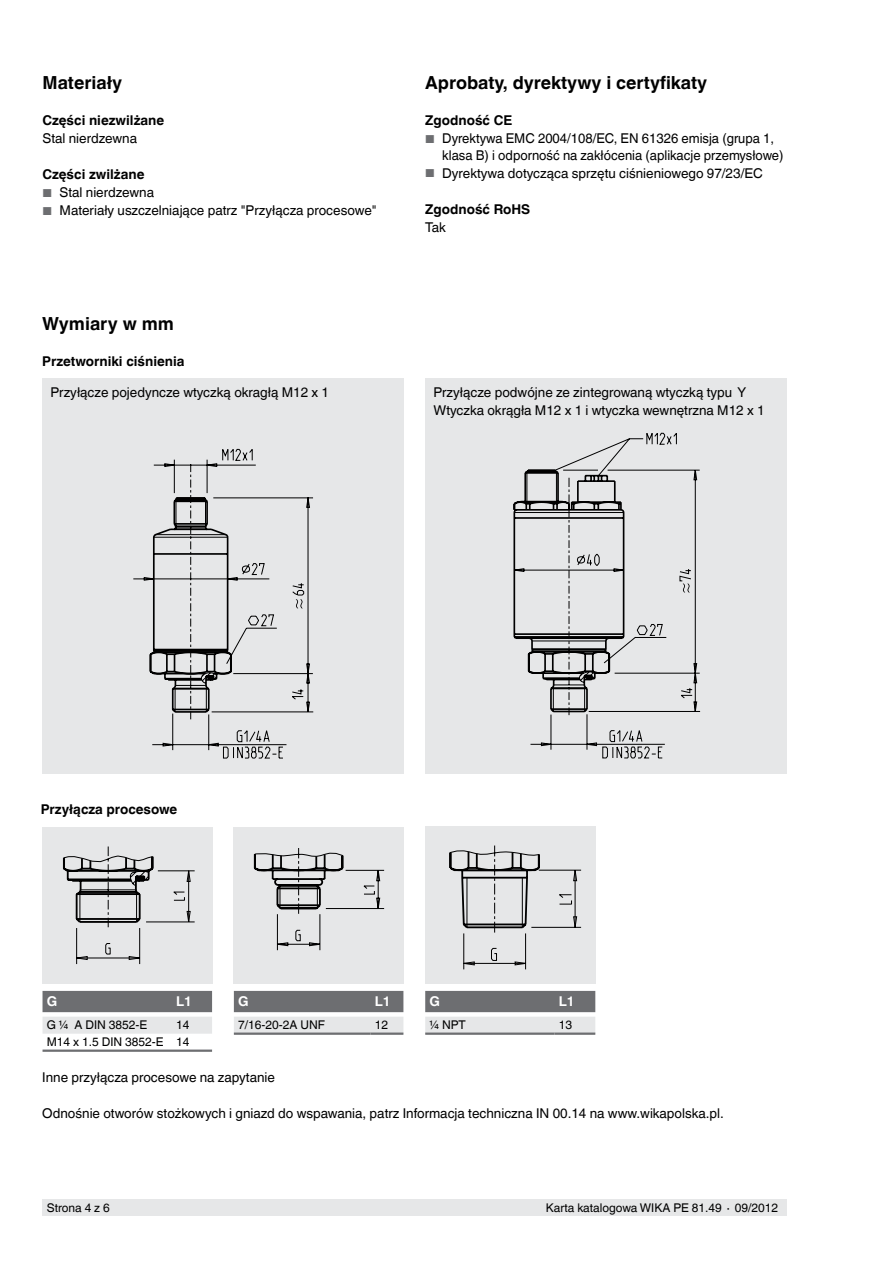
<style>
.page{position:relative;width:893px;height:1263px;background:#fff}
.page>*{position:absolute;margin:0;border:0;box-sizing:border-box;transform-origin:0 0}
.t1{font:700 18px "Helvetica World";color:#000}
.t2{font:13.5px/18px "Helvetica World";color:#000}
.t3{font:700 13.5px "Helvetica World";color:#000}
.t4{font:700 13.5px "Helvetica World";color:#fff}
.t5{font:12px/16.5px "Helvetica World";color:#000;text-align:right}
.s1{font-size:11.55px;color:#6d6e71}
</style>
<div class="page">
<div style="left:43px;top:1199px;width:744px;height:16px;background:#e6e7e8"></div>
<div style="left:42px;top:379px;width:362px;height:395px;background:#e6e7e8"></div>
<svg style="left:43px;top:991px;width:169px;height:43px;background:#adaeaf"></svg>
<hr style="left:43px;top:1049px;width:129px;height:3px;background:#6d6e71">
<hr style="left:172px;top:1049px;width:40px;height:3px;background:#6d6e71">
<div style="left:42px;top:827px;width:170px;height:157px;background:#e6e7e8"></div>
<svg style="left:425px;top:991px;width:170px;height:41px;background:#aaabad"></svg>
<hr style="left:425px;top:1032px;width:130px;height:3px;background:#6d6e71">
<hr style="left:555px;top:1032px;width:40px;height:3px;background:#6d6e71">
<div style="left:425px;top:827px;width:170px;height:157px;background:#e6e7e8"></div>
<svg style="left:234px;top:991px;width:169px;height:41px;background:#aaabad"></svg>
<hr style="left:234px;top:1032px;width:136px;height:3px;background:#6d6e71">
<hr style="left:370px;top:1032px;width:33px;height:3px;background:#6d6e71">
<div style="left:233px;top:827px;width:170px;height:157px;background:#e6e7e8"></div>
<div style="left:425px;top:379px;width:361px;height:395px;background:#e6e7e8"></div>
<svg style="left:530px;top:432px;width:171px;height:327px"></svg>
<svg style="left:513px;top:468px;width:113px;height:246px"></svg>
<svg style="left:683px;top:583px;width:7px;height:9px"></svg>
<svg style="left:133px;top:448px;width:181px;height:311px"></svg>
<svg style="left:148px;top:496px;width:85px;height:218px"></svg>
<svg style="left:296px;top:599px;width:7px;height:9px"></svg>
<svg style="left:63px;top:846px;width:132px;height:119px"></svg>
<svg style="left:253px;top:848px;width:132px;height:103px"></svg>
<svg style="left:449px;top:845px;width:133px;height:125px"></svg>
<h1 class="t1" style="left:43px;top:73px;width:81px">Materiały</h1>
<p class="t3" style="left:43px;top:113px;width:123px">Części niezwilżane</p>
<p class="t2" style="left:43px;top:130px;width:96px">Stal nierdzewna</p>
<p class="t3" style="left:43px;top:167px;width:103px">Części zwilżane</p>
<p class="t2" style="left:43px;top:184px;width:113px"><span class="s1">■</span> Stal nierdzewna</p>
<p class="t2" style="left:43px;top:202px;width:336px"><span class="s1">■</span> Materiały uszczelniające patrz "Przyłącza procesowe"</p>
<h1 class="t1" style="left:42px;top:314px;width:133px">Wymiary w mm</h1>
<p class="t3" style="left:42px;top:354px;width:144px">Przetworniki ciśnienia</p>
<p class="t2" style="left:51px;top:383px;width:280px">Przyłącze pojedyncze wtyczką okragłą M12 x 1</p>
<h1 class="t1" style="left:425px;top:73px;width:283px">Aprobaty, dyrektywy i certyfikaty</h1>
<p class="t3" style="left:425px;top:113px;width:89px">Zgodność CE</p>
<p class="t2" style="left:442px;top:131px;width:343px;line-height:16.5px;text-indent:-17px"><span class="s1">■</span> Dyrektywa EMC 2004/108/EC, EN 61326 emisja (grupa 1, klasa B) i odporność na zakłócenia (aplikacje przemysłowe)</p>
<p class="t2" style="left:425px;top:164px;width:339px"><span class="s1">■</span> Dyrektywa dotycząca sprzętu ciśnieniowego 97/23/EC</p>
<p class="t3" style="left:425px;top:201px;width:106px">Zgodność RoHS</p>
<p class="t2" style="left:425px;top:218px;width:22px">Tak</p>
<p class="t2" style="left:433px;top:383px;width:333px">Przyłącze podwójne ze zintegrowaną wtyczką typu Y<br>Wtyczka okrągła M12 x 1 i wtyczka wewnętrzna M12 x 1</p>
<p class="t3" style="left:41px;top:802px;width:138px">Przyłącza procesowe</p>
<p class="t4" style="left:47px;top:994px;width:12px">G</p>
<p class="t4" style="left:176px;top:994px;width:17px">L1</p>
<p class="t5" style="left:47px;top:1017px;width:102px">G ¼ A DIN 3852-E</p>
<p class="t5" style="left:47px;top:1017px;width:144px">14<br>M14 x 1.5 DIN 3852-E 14</p>
<p class="t4" style="left:238px;top:994px;width:12px">G</p>
<p class="t4" style="left:375px;top:994px;width:17px">L1</p>
<p class="t5" style="left:238px;top:1016px;width:88px">7/16-20-2A UNF</p>
<p class="t5" style="left:375px;top:1016px;width:15px">12</p>
<p class="t4" style="left:429px;top:994px;width:12px">G</p>
<p class="t4" style="left:559px;top:994px;width:17px">L1</p>
<p class="t5" style="left:429px;top:1016px;width:38px">¼ NPT</p>
<p class="t5" style="left:559px;top:1016px;width:15px">13</p>
<p class="t2" style="left:42px;top:1069px;width:234px">Inne przyłącza procesowe na zapytanie</p>
<p class="t2" style="left:42px;top:1105px;width:683px">Odnośnie otworów stożkowych i gniazd do wspawania, patrz Informacja techniczna IN 00.14 na www.wikapolska.pl.</p>
<p class="t5" style="left:47px;top:1199px;width:65px">Strona 4 z 6</p>
<p class="t5" style="left:546px;top:1199px;width:234px">Karta katalogowa WIKA PE 81.49 ∙ 09/2012</p>
</div>
